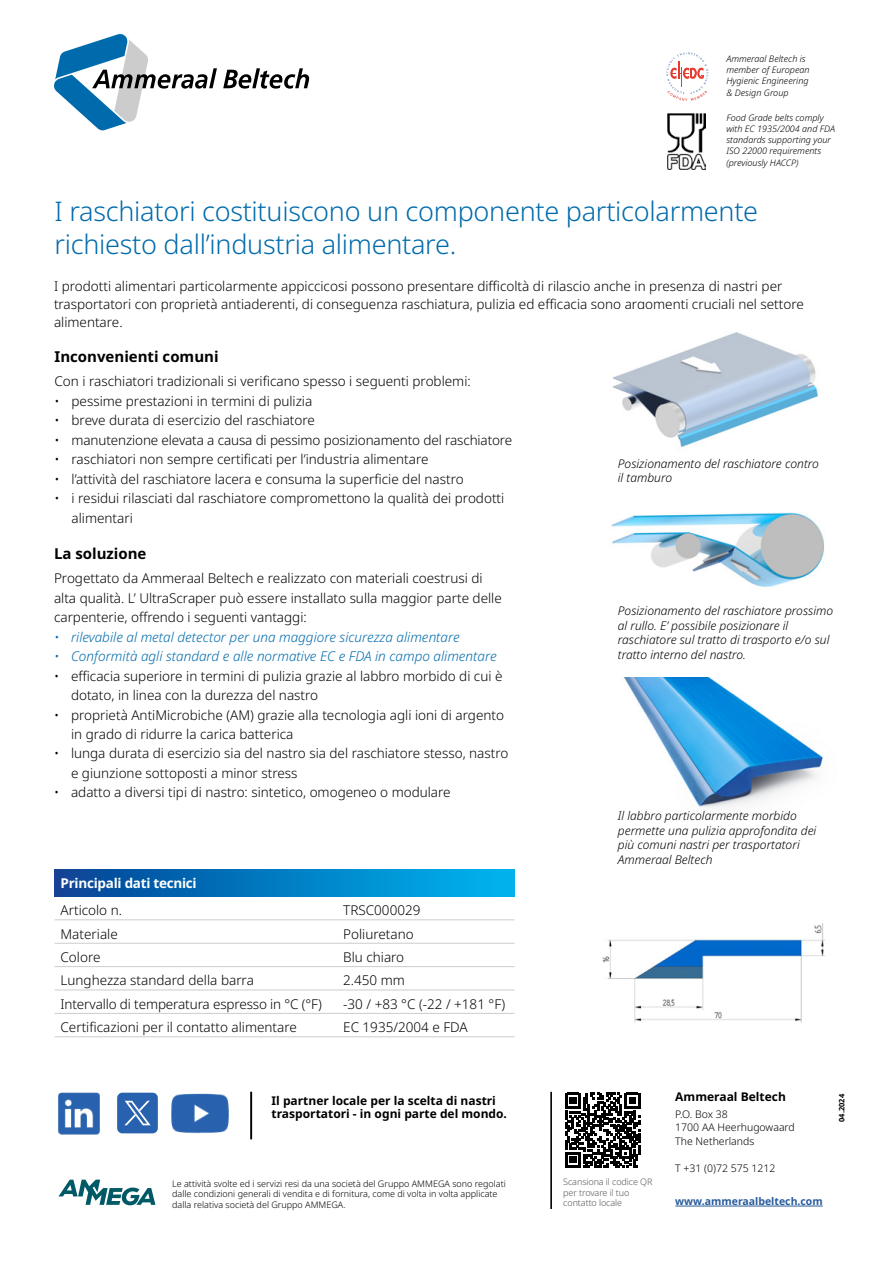
<style>
.page{position:relative;width:893px;height:1263px;background:#fff}
.page>*{position:absolute;margin:0;border:0;box-sizing:border-box;transform-origin:0 0}
.t1{font:300 27px/33px "Noto Sans";letter-spacing:-.01em;color:#006bac}
.t2{font:700 15px "Noto Sans";color:#000}
.t3{font:300 13.5px/19.5px "Noto Sans";color:#000}
.t4{font:italic 300 13.5px "Noto Sans";color:#006bac}
.t5{font:700 13.5px "Noto Sans";letter-spacing:-.02em;color:#fff}
.t6{font:italic 300 12px/14.4px "Noto Sans";color:#000}
.t7{font:700 12px/13.5px "Noto Sans";color:#000}
.t8{font:300 10.5px/13.5px "Noto Sans";color:#000}
.t9{font:700 10.5px "Noto Sans";color:#275b9b}
.t10{font:300 9px/10.5px "Noto Sans";color:#000}
.t11{font:italic 300 9px/11.2px "Noto Sans";color:#000}
.t12{font:300 9px/10.5px "Noto Sans";letter-spacing:-.01em;color:#575756}
.t13{font:700 7.5px "Noto Sans";color:#000}
</style>
<div class="page">
<svg style="left:565px;top:1093px;width:75px;height:75px"></svg>
<svg style="left:58px;top:1180px;width:97px;height:25px"></svg>
<img style="left:58px;top:1092px;width:42px;height:43px">
<img style="left:171px;top:1093px;width:58px;height:40px">
<div style="left:117px;top:1093px;width:41px;height:40px;background:#2862ae;border-radius:5px"></div>
<svg style="left:124px;top:1101px;width:27px;height:24px"></svg>
<hr style="left:250px;top:1092px;width:2px;height:47px;background:#000">
<hr style="left:550px;top:1092px;width:2px;height:117px;background:#000">
<svg style="left:54px;top:34px;width:255px;height:96px"></svg>
<hr style="left:675px;top:1206px;width:148px;height:1px;background:#275b9b">
<div style="left:55px;top:869px;width:459px;height:27px;background:linear-gradient(to right,#064395,#00b7f0)"></div>
<hr style="left:55px;top:919px;width:282px;height:1px;background:#ccc">
<hr style="left:337px;top:919px;width:177px;height:1px;background:#ccc">
<hr style="left:55px;top:943px;width:282px;height:1px;background:#ccc">
<hr style="left:337px;top:943px;width:177px;height:1px;background:#ccc">
<hr style="left:55px;top:966px;width:282px;height:1px;background:#ccc">
<hr style="left:337px;top:966px;width:177px;height:1px;background:#ccc">
<hr style="left:55px;top:990px;width:282px;height:1px;background:#ccc">
<hr style="left:337px;top:990px;width:177px;height:1px;background:#ccc">
<hr style="left:55px;top:1013px;width:282px;height:1px;background:#ccc">
<hr style="left:337px;top:1013px;width:177px;height:1px;background:#ccc">
<hr style="left:55px;top:1036px;width:282px;height:1px;background:#ccc">
<hr style="left:337px;top:1036px;width:177px;height:1px;background:#ccc">
<svg style="left:666px;top:52px;width:42px;height:49px"></svg>
<img style="left:667px;top:113px;width:39px;height:56px">
<img style="left:602px;top:923px;width:223px;height:100px">
<img style="left:613px;top:332px;width:206px;height:115px">
<img style="left:611px;top:512px;width:214px;height:75px">
<img style="left:623px;top:677px;width:200px;height:131px">
<p class="t11" style="left:726px;top:53px;width:85px">Ammeraal Beltech is member of European<br>Hygienic Engineering &amp; Design Group</p>
<p class="t11" style="left:726px;top:112px;width:110px">Food Grade belts comply with EC 1935/2004 and FDA standards supporting your<br>ISO 22000 requirements (previously HACCP)</p>
<h1 class="t1" style="left:55px;top:196px;width:705px">I raschiatori costituiscono un componente particolarmente richiesto dall’industria alimentare.</h1>
<p class="t3" style="left:54px;top:278px;width:751px;line-height:18px">I prodotti alimentari particolarmente appiccicosi possono presentare difficoltà di rilascio anche in presenza di nastri per trasportatori con proprietà antiaderenti, di conseguenza raschiatura, pulizia ed efficacia sono argomenti cruciali nel settore alimentare.</p>
<p class="t2" style="left:55px;top:346px;width:166px">Inconvenienti comuni</p>
<p class="t3" style="left:55px;top:372px;width:418px">Con i raschiatori tradizionali si verificano spesso i seguenti problemi:</p>
<p class="t3" style="left:55px;top:391px;width:259px">• pessime prestazioni in termini di pulizia</p>
<p class="t3" style="left:55px;top:411px;width:262px">• breve durata di esercizio del raschiatore</p>
<p class="t3" style="left:55px;top:430px;width:459px">• manutenzione elevata a causa di pessimo posizionamento del raschiatore</p>
<p class="t3" style="left:55px;top:450px;width:375px">• raschiatori non sempre certificati per l’industria alimentare</p>
<p class="t3" style="left:55px;top:469px;width:411px">• l’attività del raschiatore lacera e consuma la superficie del nastro</p>
<p class="t3" style="left:72px;top:489px;width:434px;text-indent:-17px">• i residui rilasciati dal raschiatore compromettono la qualità dei prodotti alimentari</p>
<p class="t6" style="left:618px;top:456px;width:203px">Posizionamento del raschiatore contro il tamburo</p>
<p class="t2" style="left:54px;top:543px;width:94px">La soluzione</p>
<p class="t3" style="left:54px;top:569px;width:449px">Progettato da Ammeraal Beltech e realizzato con materiali coestrusi di alta qualità. L’ UltraScraper può essere installato sulla maggior parte delle carpenterie, offrendo i seguenti vantaggi:</p>
<p class="t4" style="left:54px;top:627px;width:407px">• rilevabile al metal detector per una maggiore sicurezza alimentare</p>
<p class="t4" style="left:54px;top:646px;width:444px">• Conformità agli standard e alle normative EC e FDA in campo alimentare</p>
<p class="t3" style="left:71px;top:666px;width:433px;text-indent:-17px">• efficacia superiore in termini di pulizia grazie al labbro morbido di cui è dotato, in linea con la durezza del nastro</p>
<p class="t3" style="left:71px;top:705px;width:435px;text-indent:-17px">• proprietà AntiMicrobiche (AM) grazie alla tecnologia agli ioni di argento in grado di ridurre la carica batterica</p>
<p class="t3" style="left:71px;top:744px;width:439px;text-indent:-17px">• lunga durata di esercizio sia del nastro sia del raschiatore stesso, nastro e giunzione sottoposti a minor stress</p>
<p class="t3" style="left:54px;top:783px;width:398px">• adatto a diversi tipi di nastro: sintetico, omogeneo o modulare</p>
<p class="t5" style="left:61px;top:873px;width:138px">Principali dati tecnici</p>
<p class="t3" style="left:61px;top:901px;width:63px">Articolo n.</p>
<p class="t3" style="left:343px;top:901px;width:79px">TRSC000029</p>
<p class="t3" style="left:61px;top:924px;width:59px">Materiale</p>
<p class="t3" style="left:343px;top:924px;width:72px">Poliuretano</p>
<p class="t3" style="left:61px;top:947px;width:41px">Colore</p>
<p class="t3" style="left:343px;top:947px;width:63px">Blu chiaro</p>
<p class="t3" style="left:61px;top:971px;width:195px">Lunghezza standard della barra</p>
<p class="t3" style="left:343px;top:971px;width:63px">2.450 mm</p>
<p class="t3" style="left:61px;top:994px;width:263px">Intervallo di temperatura espresso in °C (°F)</p>
<p class="t3" style="left:343px;top:994px;width:163px">-30 / +83 °C (-22 / +181 °F)</p>
<p class="t3" style="left:61px;top:1018px;width:238px">Certificazioni per il contatto alimentare</p>
<p class="t3" style="left:343px;top:1018px;width:126px">EC 1935/2004 e FDA</p>
<p class="t6" style="left:618px;top:604px;width:217px">Posizionamento del raschiatore prossimo al rullo. E’ possibile posizionare il raschiatore sul tratto di trasporto e/o sul tratto interno del nastro.</p>
<p class="t6" style="left:618px;top:809px;width:200px">Il labbro particolarmente morbido permette una pulizia approfondita dei più comuni nastri per trasportatori<br>Ammeraal Beltech</p>
<p class="t7" style="left:272px;top:1094px;width:237px">Il partner locale per la scelta di nastri trasportatori - in ogni parte del mondo.</p>
<p class="t10" style="left:172px;top:1178px;width:335px">Le attività svolte ed i servizi resi da una società del Gruppo AMMEGA sono regolati dalle condizioni generali di vendita e di fornitura, come di volta in volta applicate dalla relativa società del Gruppo AMMEGA.</p>
<p class="t12" style="left:563px;top:1177px;width:91px">Scansiona il codice QR per trovare il tuo contatto locale</p>
<p class="t7" style="left:675px;top:1091px;width:112px">Ammeraal Beltech</p>
<p class="t8" style="left:675px;top:1108px;width:121px">P.O. Box 38<br>1700 AA Heerhugowaard<br>The Netherlands</p>
<p class="t8" style="left:675px;top:1162px;width:102px">T +31 (0)72 575 1212</p>
<p class="t9" style="left:675px;top:1194px;width:149px">www.ammeraalbeltech.com</p>
<p class="t13" style="left:836px;top:1122px;width:29px;rotate:-90deg">04.2024</p>
</div>
